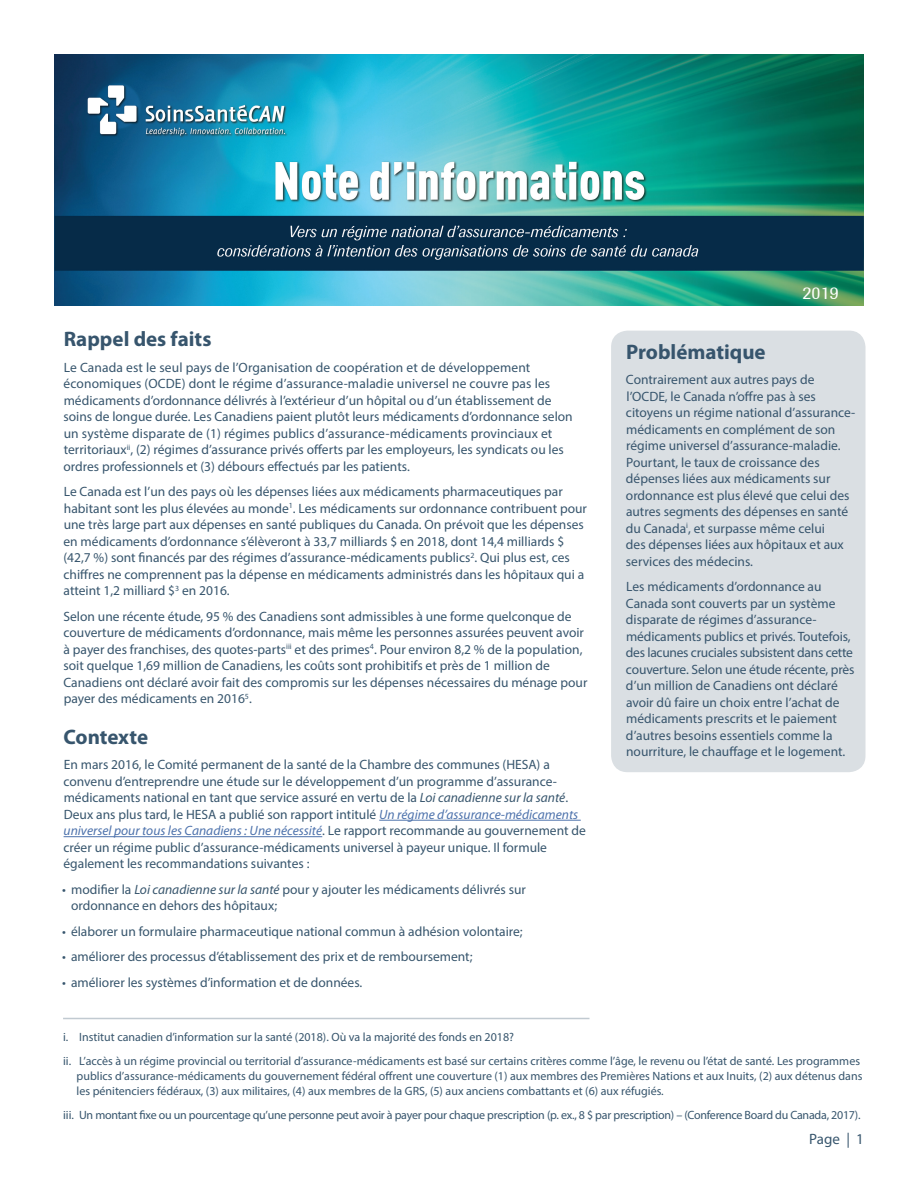
<style>
.page{position:relative;width:918px;height:1188px;background:#fff}
.page>*{position:absolute;margin:0;border:0;box-sizing:border-box;transform-origin:0 0}
.t1{font:700 21px "Myriad Pro";color:#37556d}
.t2{font:18px "Berthold Imago";color:#fff}
.t3{font:15px "Myriad Pro";color:#37556d}
.t4{font:13.5px/16.5px "Myriad Pro";color:#37556d}
.t5{font:12px/15px "Myriad Pro";color:#37556d}
.t6{font:12px "Myriad Pro";letter-spacing:-.02em;color:#37556d}
.s1{font-style:italic}
.s2{font-style:italic;color:#4d72ac}
</style>
<div class="page">
<img style="left:54px;top:54px;width:810px;height:252px">
<div style="left:611px;top:331px;width:255px;height:441px;background:#dadfe3;border-radius:16px"></div>
<hr style="left:379px;top:820px;width:202px;height:1px;background:#4d72ac">
<hr style="left:64px;top:836px;width:258px;height:1px;background:#4d72ac">
<hr style="left:63px;top:1018px;width:527px;height:1px;background:#c1cad1">
<p class="t1" style="left:64px;top:326px;width:149px">Rappel des faits</p>
<p class="t4" style="left:64px;top:359px;width:511px">Le Canada est le seul pays de l’Organisation de coopération et de développement économiques (OCDE) dont le régime d’assurance-maladie universel ne couvre pas les médicaments d’ordonnance délivrés à l’extérieur d’un hôpital ou d’un établissement de soins de longue durée. Les Canadiens paient plutôt leurs médicaments d’ordonnance selon un système disparate de (1) régimes publics d’assurance-médicaments provinciaux et territoriaux<sup>ii</sup>, (2) régimes d’assurance privés offerts par les employeurs, les syndicats ou les ordres professionnels et (3) débours effectués par les patients.</p>
<p class="t4" style="left:63px;top:483px;width:525px">Le Canada est l’un des pays où les dépenses liées aux médicaments pharmaceutiques par habitant sont les plus élevées au monde<sup>1</sup>. Les médicaments sur ordonnance contribuent pour une très large part aux dépenses en santé publiques du Canada. On prévoit que les dépenses en médicaments d’ordonnance s’élèveront à 33,7 milliards $ en 2018, dont 14,4 milliards $ (42,7 %) sont financés par des régimes d’assurance-médicaments publics<sup>2</sup>. Qui plus est, ces chiffres ne comprennent pas la dépense en médicaments administrés dans les hôpitaux qui a atteint 1,2 milliard $<sup>3</sup> en 2016.</p>
<p class="t4" style="left:63px;top:608px;width:526px">Selon une récente étude, 95 % des Canadiens sont admissibles à une forme quelconque de couverture de médicaments d’ordonnance, mais même les personnes assurées peuvent avoir à payer des franchises, des quotes-parts<sup>iii</sup> et des primes<sup>4</sup>. Pour environ 8,2 % de la population, soit quelque 1,69 million de Canadiens, les coûts sont prohibitifs et près de 1 million de Canadiens ont déclaré avoir fait des compromis sur les dépenses nécessaires du ménage pour payer des médicaments en 2016<sup>5</sup>.</p>
<p class="t1" style="left:63px;top:723px;width:86px">Contexte</p>
<p class="t4" style="left:64px;top:756px;width:524px">En mars 2016, le Comité permanent de la santé de la Chambre des communes (HESA) a convenu d’entreprendre une étude sur le développement d’un programme d’assurance&shy;médicaments national en tant que service assuré en vertu de la <span class="s1">Loi canadienne sur la santé</span>.<br>Deux ans plus tard, le HESA a publié son rapport intitulé <span class="s2">Un régime d’assurance-médicaments universel pour tous les Canadiens : Une nécessité</span>. Le rapport recommande au gouvernement de créer un régime public d’assurance-médicaments universel à payeur unique. Il formule également les recommandations suivantes :</p>
<p class="t4" style="left:71px;top:881px;width:456px;text-indent:-9px">• modifier la <span class="s1">Loi canadienne sur la santé</span> pour y ajouter les médicaments délivrés sur ordonnance en dehors des hôpitaux;</p>
<p class="t4" style="left:62px;top:923px;width:462px">• élaborer un formulaire pharmaceutique national commun à adhésion volontaire;</p>
<p class="t4" style="left:62px;top:948px;width:412px">• améliorer des processus d’établissement des prix et de remboursement;</p>
<p class="t4" style="left:62px;top:974px;width:302px">• améliorer les systèmes d’information et de données.</p>
<p class="t2" style="left:802px;top:282px;width:38px">2019</p>
<p class="t1" style="left:626px;top:338px;width:141px">Problématique</p>
<p class="t4" style="left:626px;top:371px;width:231px">Contrairement aux autres pays de l’OCDE, le Canada n’offre pas à ses citoyens un régime national d’assurance&shy;médicaments en complément de son régime universel d’assurance-maladie.<br>Pourtant, le taux de croissance des dépenses liées aux médicaments sur ordonnance est plus élevé que celui des autres segments des dépenses en santé du Canada<sup>i</sup>, et surpasse même celui<br>des dépenses liées aux hôpitaux et aux services des médecins.</p>
<p class="t4" style="left:626px;top:578px;width:230px">Les médicaments d’ordonnance au Canada sont couverts par un système disparate de régimes d’assurance&shy;médicaments publics et privés. Toutefois, des lacunes cruciales subsistent dans cette couverture. Selon une étude récente, près d’un million de Canadiens ont déclaré avoir dû faire un choix entre l’achat de médicaments prescrits et le paiement d’autres besoins essentiels comme la nourriture, le chauffage et le logement.</p>
<p class="t5" style="left:63px;top:1029px;width:452px">i. Institut canadien d’information sur la santé (2018). Où va la majorité des fonds en 2018?</p>
<p class="t5" style="left:77px;top:1053px;width:787px;text-indent:-14px">ii. L’accès à un régime provincial ou territorial d’assurance-médicaments est basé sur certains critères comme l’âge, le revenu ou l’état de santé. Les programmes publics d’assurance-médicaments du gouvernement fédéral offrent une couverture (1) aux membres des Premières Nations et aux Inuits, (2) aux détenus dans les pénitenciers fédéraux, (3) aux militaires, (4) aux membres de la GRS, (5) aux anciens combattants et (6) aux réfugiés.</p>
<p class="t6" style="left:63px;top:1107px;width:799px">iii. Un montant fixe ou un pourcentage qu’une personne peut avoir à payer pour chaque prescription (p. ex., 8 $ par prescription) – (Conference Board du Canada, 2017).</p>
<p class="t3" style="left:809px;top:1130px;width:56px">Page | 1</p>
</div>
